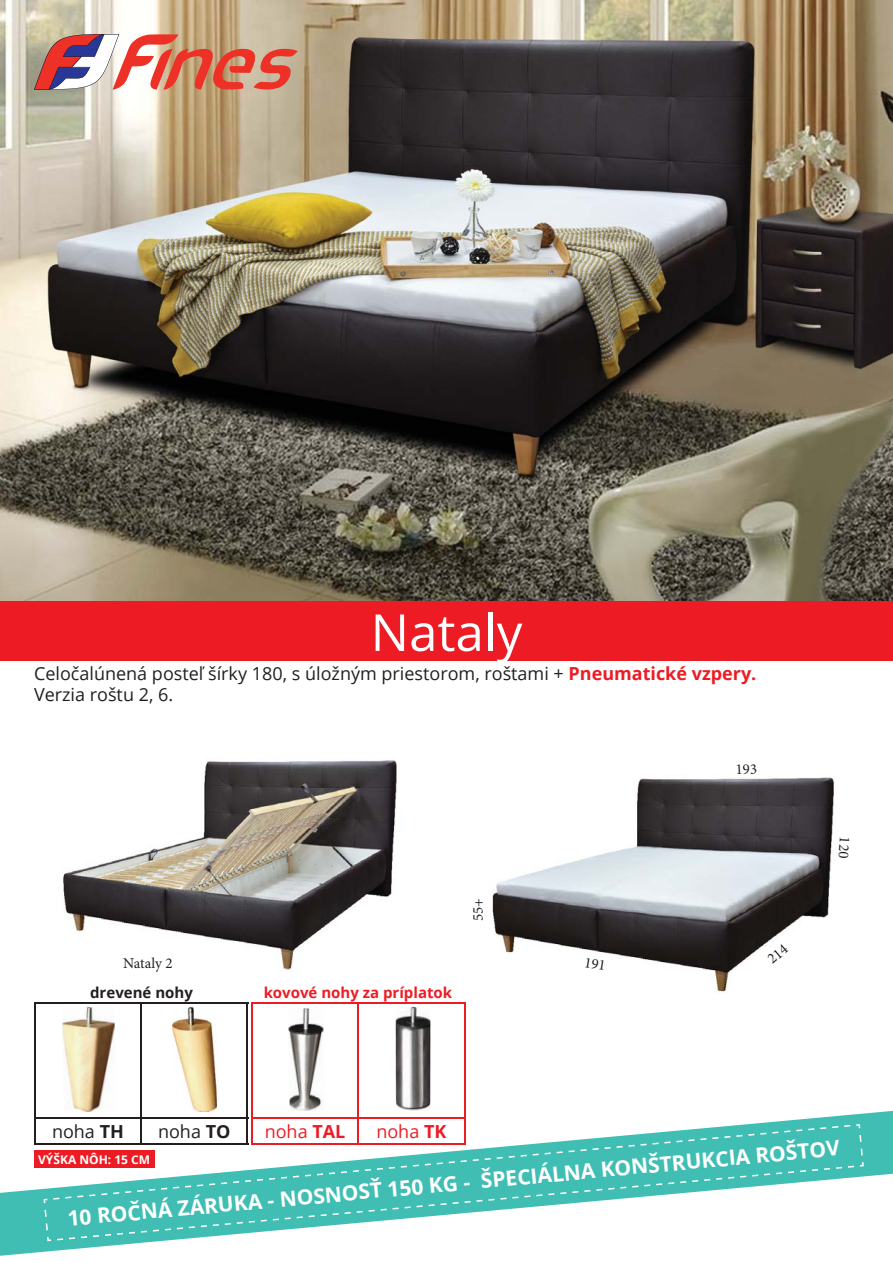
<style>
.page{position:relative;width:893px;height:1263px;background:#fff}
.page>*{position:absolute;margin:0;border:0;box-sizing:border-box;transform-origin:0 0}
.t1{font:51px "Open Sans";color:#fff}
.t2{font:700 21px "Open Sans";color:#fff}
.t3{font:18px/21px "Open Sans";color:#231f20}
.t4{font:18px "Open Sans";color:#ed1c24}
.t5{font:700 15px "Open Sans";color:#ed1c24}
.t6{font:700 15px "Open Sans";color:#231f20}
.t7{font:15px "Minion Pro";letter-spacing:-.005em;color:#231f20}
.t8{font:700 12px "Open Sans";color:#fff}
.s1{font-weight:700;color:#ed1c24}
.s2{font-weight:700}
</style>
<div class="page">
<img style="left:0;top:0;width:893px;height:602px">
<div style="left:0;top:602px;width:893px;height:59px;background:#ed1c24"></div>
<svg style="left:34px;top:34px;width:264px;height:56px"></svg>
<img style="left:455px;top:777px;width:379px;height:239px">
<img style="left:63px;top:760px;width:334px;height:211px">
<svg style="left:0;top:1090px;width:893px;height:166px"></svg>
<svg style="left:44px;top:1124px;width:820px;height:117px;fill:#40beb3"></svg>
<hr style="left:34px;top:1002px;width:107px;height:1px;background:#231f20">
<hr style="left:34px;top:1003px;width:2px;height:115px;background:#231f20">
<hr style="left:141px;top:1002px;width:107px;height:1px;background:#231f20">
<hr style="left:140px;top:1003px;width:2px;height:115px;background:#231f20">
<hr style="left:34px;top:1118px;width:107px;height:1px;background:#231f20">
<hr style="left:34px;top:1119px;width:2px;height:24px;background:#231f20">
<hr style="left:141px;top:1118px;width:107px;height:1px;background:#231f20">
<hr style="left:140px;top:1119px;width:2px;height:24px;background:#231f20">
<hr style="left:34px;top:1143px;width:214px;height:2px;background:#231f20">
<hr style="left:251px;top:1002px;width:107px;height:1px;background:#ed1c24">
<hr style="left:251px;top:1003px;width:2px;height:115px;background:#ed1c24">
<hr style="left:358px;top:1002px;width:107px;height:1px;background:#ed1c24">
<hr style="left:357px;top:1003px;width:2px;height:115px;background:#ed1c24">
<hr style="left:464px;top:1003px;width:1px;height:115px;background:#ed1c24">
<hr style="left:251px;top:1118px;width:107px;height:1px;background:#ed1c24">
<hr style="left:251px;top:1119px;width:2px;height:24px;background:#ed1c24">
<hr style="left:358px;top:1118px;width:107px;height:1px;background:#ed1c24">
<hr style="left:357px;top:1119px;width:2px;height:24px;background:#ed1c24">
<svg style="left:464px;top:1119px;width:1px;height:24px"></svg>
<hr style="left:251px;top:1143px;width:214px;height:2px;background:#ed1c24">
<hr style="left:247px;top:1003px;width:1px;height:115px;background:#231f20">
<svg style="left:247px;top:1119px;width:1px;height:24px"></svg>
<img style="left:288px;top:1008px;width:37px;height:103px">
<img style="left:62px;top:1006px;width:54px;height:106px">
<img style="left:172px;top:1007px;width:45px;height:104px">
<img style="left:396px;top:1006px;width:34px;height:105px">
<div style="left:34px;top:1150px;width:120px;height:18px;background:#ed1c24"></div>
<svg style="left:585px;top:958px;width:20px;height:12px"></svg>
<svg style="left:767px;top:943px;width:22px;height:21px"></svg>
<h1 class="t1" style="left:371px;top:596px;width:153px">Nataly</h1>
<p class="t3" style="left:34px;top:662px;width:724px">Celočalúnená posteľ šírky 180, s úložným priestorom, roštami + <span class="s1">Pneumatické vzpery.<br></span>Verzia roštu 2, 6.</p>
<p class="t7" style="left:123px;top:957px;width:51px">Nataly 2</p>
<p class="t6" style="left:90px;top:982px;width:104px">drevené nohy</p>
<p class="t5" style="left:264px;top:982px;width:190px">kovové nohy za príplatok</p>
<p class="t7" style="left:472px;top:921px;width:25px;rotate:-90deg">55+</p>
<p class="t3" style="left:52px;top:1121px;width:73px">noha <span class="s2">TH</span></p>
<p class="t3" style="left:158px;top:1121px;width:74px">noha <span class="s2">TO</span></p>
<p class="t4" style="left:265px;top:1119px;width:82px">noha <span class="s2">TAL</span></p>
<p class="t4" style="left:376px;top:1119px;width:72px">noha <span class="s2">TK</span></p>
<p class="t2" style="left:66px;top:1202px;width:777px;rotate:-5deg">10 ROČNÁ ZÁRUKA - NOSNOSŤ 150 KG - ŠPECIÁLNA KONŠTRUKCIA ROŠTOV</p>
<p class="t8" style="left:38px;top:1151px;width:114px">VÝŠKA NÔH: 15 CM</p>
</div>
